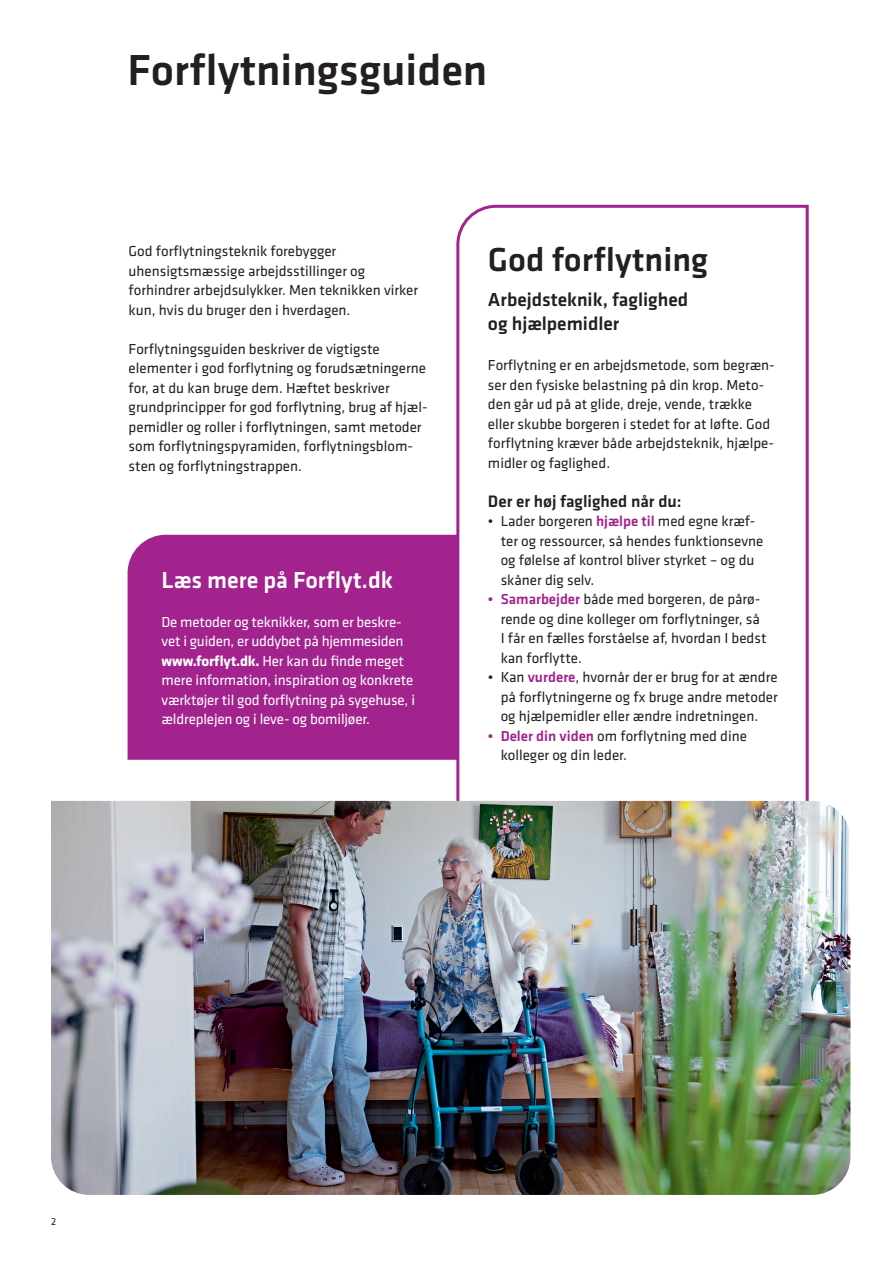
<style>
.page{position:relative;width:893px;height:1263px;background:#fff}
.page>*{position:absolute;margin:0;border:0;box-sizing:border-box;transform-origin:0 0}
.OS_36{font:500 45px "Klavika";color:#231f20}
.OS_36-2{font:500 34.5px "Klavika";color:#231f20}
.Fakta_OS{font:500 24px "Klavika";color:#fff}
.UR{font:500 19.5px "Klavika";color:#231f20}
.MR_stor{font:500 17.25px "Klavika";color:#231f20}
.Brødtekst{font:15px/19.5px "Klavika";color:#231f20}
.Brød{font:15px/19.5px "Klavika";color:#231f20}
.Brød-2{font:15px/19.5px "Klavika";letter-spacing:-.01em;color:#fff}
.t1{font:10.5px "Klavika";color:#231f20}
.s1{font-family:"Klavika Basic";font-weight:700}
.s2{font-weight:500;color:#a2238e}
</style>
<div class="page">
<div style="left:128px;top:535px;width:327px;height:225px;background:#a2238e"></div>
<svg style="left:455px;top:204px;width:354px;height:597px"></svg>
<img style="left:51px;top:801px;width:799px;height:394px">
<p class="OS_36" style="left:128px;top:39px;width:361px">Forflytningsguiden</p>
<p class="Brødtekst" style="left:129px;top:241px;width:291px">God forflytningsteknik forebygger uhensigtsmæssige arbejdsstillinger og forhindrer arbejdsulykker. Men teknikken virker kun, hvis du bruger den i hverdagen.</p>
<p class="Brødtekst" style="left:129px;top:339px;width:300px">Forflytningsguiden beskriver de vigtigste elementer i god forflytning og forudsætningerne for, at du kan bruge dem. Hæftet beskriver grundprincipper for god forflytning, brug af hjæl&shy;pemidler og roller i forflytningen, samt metoder som forflytningspyramiden, forflytningsblom&shy;sten og forflytningstrappen.</p>
<p class="Fakta_OS" style="left:162px;top:564px;width:233px">Læs mere på Forflyt.dk</p>
<p class="Brød-2" style="left:162px;top:612px;width:255px">De metoder og teknikker, som er beskre&shy;vet i guiden, er uddybet på hjemmesiden <span class="s1">www.forflyt.dk.</span> Her kan du finde meget mere information, inspiration og konkrete værktøjer til god forflytning på sygehuse, i ældreplejen og i leve- og bomiljøer.</p>
<p class="OS_36-2" style="left:488px;top:236px;width:222px">God forflytning</p>
<p class="UR" style="left:488px;top:286px;width:202px">Arbejdsteknik, faglighed</p>
<p class="UR" style="left:488px;top:310px;width:133px">og hjælpemidler</p>
<p class="Brød" style="left:488px;top:355px;width:288px">Forflytning er en arbejdsmetode, som begræn&shy;ser den fysiske belastning på din krop. Meto&shy;den går ud på at glide, dreje, vende, trække eller skubbe borgeren i stedet for at løfte. God forflytning kræver både arbejdsteknik, hjælpe&shy;midler og faglighed.</p>
<p class="MR_stor" style="left:488px;top:489px;width:195px">Der er høj faglighed når du:</p>
<p class="Brødtekst" style="left:501px;top:511px;width:264px;text-indent:-13px">• Lader borgeren <span class="s2">hjælpe til</span> med egne kræf&shy;ter og ressourcer, så hendes funktionsevne og følelse af kontrol bliver styrket – og du skåner dig selv.</p>
<p class="Brødtekst" style="left:501px;top:589px;width:267px;text-indent:-13px"><span class="s2">• Samarbejder</span> både med borgeren, de pårø&shy;rende og dine kolleger om forflytninger, så I får en fælles forståelse af, hvordan I bedst kan forflytte.</p>
<p class="Brødtekst" style="left:501px;top:667px;width:279px;text-align:justify;text-indent:-13px">• Kan <span class="s2">vurdere</span>, hvornår der er brug for at ændre på forflytningerne og fx bruge andre metoder og hjælpemidler eller ændre indretningen.</p>
<p class="Brødtekst" style="left:501px;top:725px;width:248px;text-indent:-13px"><span class="s2">• Deler din viden</span> om forflytning med dine kolleger og din leder.</p>
<p class="t1" style="left:51px;top:1215px;width:7px">2</p>
</div>
